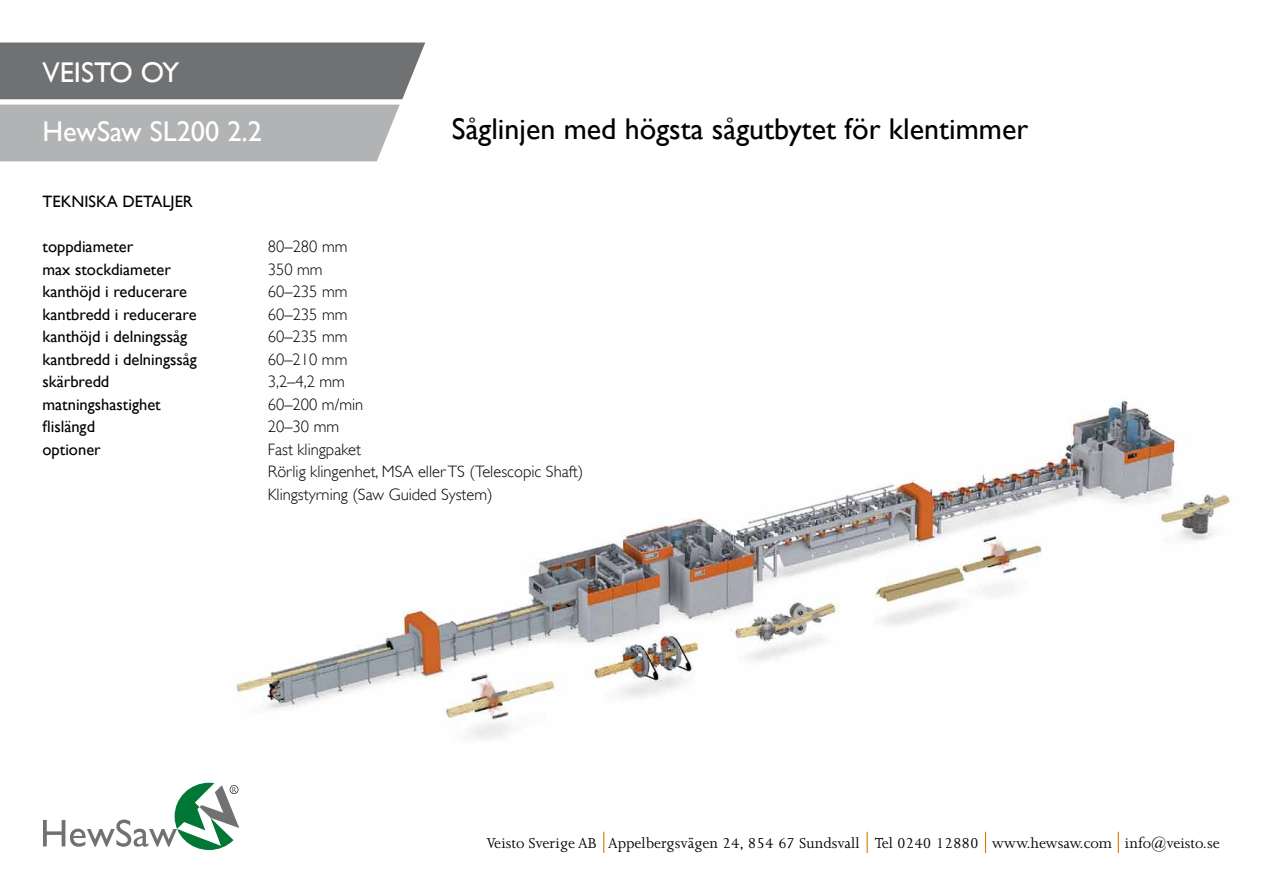
<style>
.page{position:relative;width:1263px;height:893px;background:#fff}
.page>*{position:absolute;margin:0;border:0;box-sizing:border-box;transform-origin:0 0}
.t1{font:30px "Gill Sans";color:#000}
.t2{font:28.5px "Gill Sans";color:#fff}
.t3{font:16.5px "Gill Sans";color:#000}
.t4{font:300 16.5px/22.5px "Gill Sans";color:#000}
.t5{font:16.5px "Joanna";color:#000}
</style>
<div class="page">
<div style="left:0;top:105px;width:400px;height:56px;background:#b1b3b4"></div>
<div style="left:0;top:43px;width:425px;height:56px;background:#707172"></div>
<img style="left:235px;top:401px;width:997px;height:338px">
<svg style="left:43px;top:783px;width:196px;height:67px"></svg>
<svg style="left:603px;top:832px;width:1px;height:21px"></svg>
<svg style="left:867px;top:832px;width:1px;height:21px"></svg>
<svg style="left:985px;top:832px;width:1px;height:21px"></svg>
<svg style="left:1118px;top:832px;width:1px;height:21px"></svg>
<h2 class="t2" style="left:43px;top:55px;width:138px">VEISTO OY</h2>
<h2 class="t2" style="left:43px;top:115px;width:221px">HewSaw SL200 2.2</h2>
<h1 class="t1" style="left:452px;top:112px;width:578px">Såglinjen med högsta sågutbytet för klentimmer</h1>
<p class="t3" style="left:43px;top:192px;width:21px">TEKNISKA</p>
<p class="t3" style="left:123px;top:192px;width:72px">DETALJER</p>
<p class="t3" style="left:43px;top:237px;width:92px">toppdiameter</p>
<p class="t4" style="left:268px;top:235px;width:81px">80–280 mm</p>
<p class="t3" style="left:43px;top:259px;width:130px">max stockdiameter</p>
<p class="t4" style="left:268px;top:258px;width:56px">350 mm</p>
<p class="t3" style="left:43px;top:282px;width:146px">kanthöjd i reducerare</p>
<p class="t4" style="left:268px;top:280px;width:81px">60–235 mm</p>
<p class="t3" style="left:43px;top:304px;width:156px">kantbredd i reducerare</p>
<p class="t4" style="left:268px;top:303px;width:81px">60–235 mm</p>
<p class="t3" style="left:43px;top:327px;width:146px">kanthöjd i delningssåg</p>
<p class="t4" style="left:268px;top:325px;width:81px">60–235 mm</p>
<p class="t3" style="left:43px;top:349px;width:156px">kantbredd i delningssåg</p>
<p class="t4" style="left:268px;top:348px;width:81px">60–210 mm</p>
<p class="t3" style="left:43px;top:372px;width:68px">skärbredd</p>
<p class="t4" style="left:268px;top:370px;width:79px">3,2–4,2 mm</p>
<p class="t3" style="left:43px;top:394px;width:120px">matningshastighet</p>
<p class="t4" style="left:268px;top:393px;width:97px">60–200 m/min</p>
<p class="t3" style="left:43px;top:417px;width:54px">flislängd</p>
<p class="t4" style="left:268px;top:415px;width:73px">20–30 mm</p>
<p class="t3" style="left:43px;top:439px;width:60px">optioner</p>
<p class="t4" style="left:268px;top:438px;width:317px">Fast klingpaket<br>Rörlig klingenhet, MSA ellerTS (Telescopic Shaft)<br>Klingstyrning (Saw Guided System)</p>
<p class="t5" style="left:486px;top:834px;width:735px">Veisto Sverige AB Appelbergsvägen 24, 854 67 Sundsvall Tel 0240 12880 www.hewsaw.com info@veisto.se</p>
</div>
